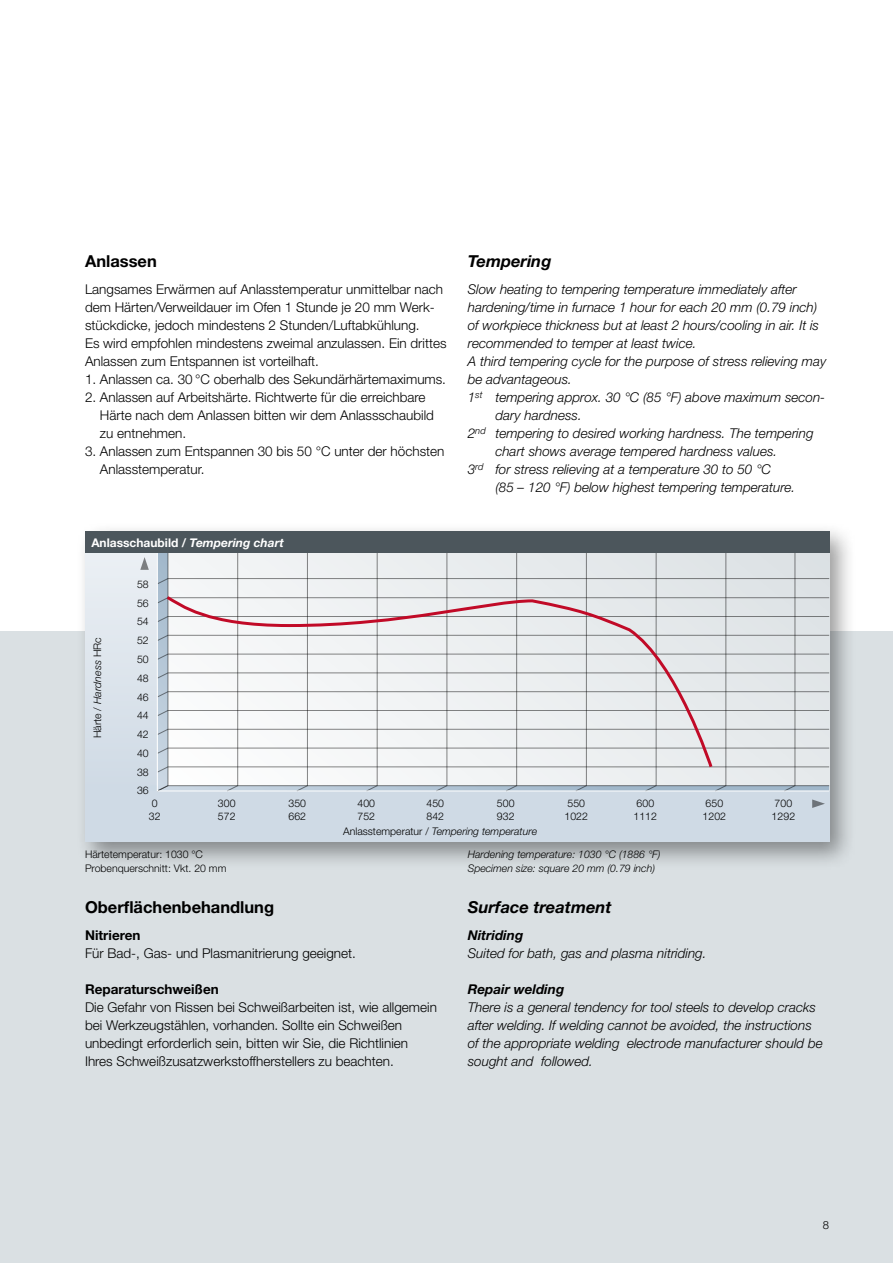
<style>
.page{position:relative;width:893px;height:1263px;background:#fff}
.page>*{position:absolute;margin:0;border:0;box-sizing:border-box;transform-origin:0 0}
.t1{font:700 16.5px "Helvetica Neue LT Std";color:#000}
.t2{font:italic 700 16.5px "Helvetica Neue LT Std";color:#000}
.t3{font:300 13.5px/18px "Helvetica Neue LT Std";color:#000}
.t4{font:italic 300 13.5px/18px "Helvetica Neue LT Std";color:#000}
.t5{font:700 13.5px "Helvetica Neue LT Std";color:#000}
.t6{font:italic 700 13.5px "Helvetica Neue LT Std";color:#000}
.t7{font:700 12px "Helvetica Neue LT Std";color:#fff}
.t8{font:300 11.25px "Helvetica Neue LT Std";color:#000}
.t9{font:300 10.5px/18.8px "Helvetica Neue LT Std";color:#000}
.t10{font:italic 300 10.5px/13.5px "Helvetica Neue LT Std";color:#000}
.s1{font-style:italic}
.s2{font-style:normal}
</style>
<div class="page">
<div style="left:0;top:631px;width:893px;height:632px;background:#dae0e3"></div>
<div style="left:75px;top:522px;width:782px;height:348px;background:#000;opacity:.4"></div>
<div style="left:85px;top:531px;width:744px;height:311px;background:#cfdae5"></div>
<div style="left:85px;top:553px;width:72px;height:238px;background:linear-gradient(to bottom,#ebf0f4,#cfdae5)"></div>
<svg style="left:140px;top:552px;width:690px;height:239px"></svg>
<svg style="left:812px;top:799px;width:13px;height:9px"></svg>
<div style="left:85px;top:531px;width:744px;height:22px;background:#4c565c"></div>
<svg style="left:163px;top:593px;width:551px;height:177px"></svg>
<p class="t1" style="left:85px;top:251px;width:73px">Anlassen</p>
<p class="t3" style="left:85px;top:280px;width:363px">Langsames Erwärmen auf Anlasstemperatur unmittelbar nach dem Härten/Verweildauer im Ofen 1 Stunde je 20 mm Werk&shy;stückdicke, jedoch mindestens 2 Stunden/Luftabkühlung.<br>Es wird empfohlen mindestens zweimal anzulassen. Ein drittes Anlassen zum Entspannen ist vorteilhaft.</p>
<p class="t3" style="left:85px;top:370px;width:363px">1. Anlassen ca. 30 °C oberhalb des Sekundärhärtemaximums.</p>
<p class="t3" style="left:100px;top:388px;width:336px;text-indent:-15px">2. Anlassen auf Arbeitshärte. Richtwerte für die erreichbare<br>Härte nach dem Anlassen bitten wir dem Anlassschaubild zu entnehmen.</p>
<p class="t3" style="left:100px;top:442px;width:346px;text-indent:-15px">3. Anlassen zum Entspannen 30 bis 50 °C unter der höchsten<br>Anlasstemperatur.</p>
<p class="t7" style="left:91px;top:535px;width:194px">Anlasschaubild / <span class="s1">Tempering chart</span></p>
<p class="t9" style="left:88px;top:738px;width:103px;rotate:-90deg">Härte / <span class="s1">Hardness</span> HRc</p>
<p class="t9" style="left:137px;top:575px;width:13px;text-align:justify">58<br>56<br>54<br>52<br>50<br>48<br>46<br>44<br>42<br>40<br>38<br>36</p>
<p class="t2" style="left:468px;top:251px;width:85px">Tempering</p>
<p class="t4" style="left:468px;top:280px;width:331px">Slow heating to tempering temperature immediately after</p>
<p class="t4" style="left:468px;top:298px;width:351px">hardening/time in furnace 1 hour for each 20 mm (0.79 inch)</p>
<p class="t4" style="left:468px;top:316px;width:353px">of workpiece thickness but at least 2 hours/cooling in air. It is</p>
<p class="t4" style="left:468px;top:334px;width:230px">recommended to temper at least twice.</p>
<p class="t4" style="left:468px;top:352px;width:360px">A third tempering cycle for the purpose of stress relieving may</p>
<p class="t4" style="left:468px;top:370px;width:106px">be advantageous.</p>
<p class="t4" style="left:468px;top:388px;width:359px">1<sup>st</sup> tempering approx. 30 °C (85 °F) above maximum secon-</p>
<p class="t4" style="left:495px;top:406px;width:88px">dary hardness.</p>
<p class="t4" style="left:468px;top:424px;width:347px">2<sup>nd</sup> tempering to desired working hardness. The tempering</p>
<p class="t4" style="left:495px;top:442px;width:283px">chart shows average tempered hardness values.</p>
<p class="t4" style="left:468px;top:460px;width:305px">3<sup>rd</sup> for stress relieving at a temperature 30 to 50 °C</p>
<p class="t4" style="left:495px;top:478px;width:301px">(85 – 120 °F) below highest tempering temperature.</p>
<p class="t9" style="left:152px;top:794px;width:7px">0</p>
<p class="t9" style="left:218px;top:794px;width:19px">300</p>
<p class="t9" style="left:288px;top:794px;width:19px">350</p>
<p class="t9" style="left:357px;top:794px;width:19px">400</p>
<p class="t9" style="left:426px;top:794px;width:19px">450</p>
<p class="t9" style="left:497px;top:794px;width:19px">500</p>
<p class="t9" style="left:567px;top:794px;width:19px">550</p>
<p class="t9" style="left:636px;top:794px;width:19px">600</p>
<p class="t9" style="left:705px;top:794px;width:19px">650</p>
<p class="t9" style="left:774px;top:794px;width:19px">700</p>
<p class="t9" style="left:149px;top:806px;width:13px">32</p>
<p class="t9" style="left:218px;top:806px;width:19px">572</p>
<p class="t9" style="left:288px;top:806px;width:19px">662</p>
<p class="t9" style="left:357px;top:806px;width:19px">752</p>
<p class="t9" style="left:426px;top:806px;width:19px">842</p>
<p class="t9" style="left:497px;top:806px;width:19px">932</p>
<p class="t9" style="left:564px;top:806px;width:25px">1022</p>
<p class="t9" style="left:633px;top:806px;width:25px">1112</p>
<p class="t9" style="left:702px;top:806px;width:25px">1202</p>
<p class="t9" style="left:771px;top:806px;width:25px">1292</p>
<p class="t10" style="left:343px;top:824px;width:195px"><span class="s2">Anlasstemperatur /</span> Tempering temperature</p>
<p class="t9" style="left:85px;top:847px;width:143px;line-height:13.5px">Härtetemperatur: 1030 °C<br>Probenquerschnitt: Vkt. 20 mm</p>
<p class="t10" style="left:468px;top:847px;width:194px">Hardening temperature: 1030 °C (1886 °F)<br>Specimen size: square 20 mm (0.79 inch)</p>
<p class="t1" style="left:85px;top:897px;width:191px">Oberflächenbehandlung</p>
<p class="t5" style="left:85px;top:927px;width:57px">Nitrieren</p>
<p class="t3" style="left:85px;top:944px;width:272px">Für Bad-, Gas- und Plasmanitrierung geeignet.</p>
<p class="t5" style="left:85px;top:981px;width:135px">Reparaturschweißen</p>
<p class="t3" style="left:85px;top:998px;width:353px">Die Gefahr von Rissen bei Schweißarbeiten ist, wie allgemein bei Werkzeugstählen, vorhanden. Sollte ein Schweißen unbedingt erforderlich sein, bitten wir Sie, die Richtlinien Ihres Schweißzusatzwerkstoffherstellers zu beachten.</p>
<p class="t2" style="left:468px;top:897px;width:145px">Surface treatment</p>
<p class="t6" style="left:468px;top:927px;width:57px">Nitriding</p>
<p class="t4" style="left:468px;top:944px;width:240px">Suited for bath, gas and plasma nitriding.</p>
<p class="t6" style="left:468px;top:981px;width:98px">Repair welding</p>
<p class="t4" style="left:468px;top:998px;width:357px">There is a general tendency for tool steels to develop cracks after welding. If welding cannot be avoided, the instructions of the appropriate welding electrode manufacturer should be sought and followed.</p>
<p class="t8" style="left:823px;top:1217px;width:8px">8</p>
</div>
